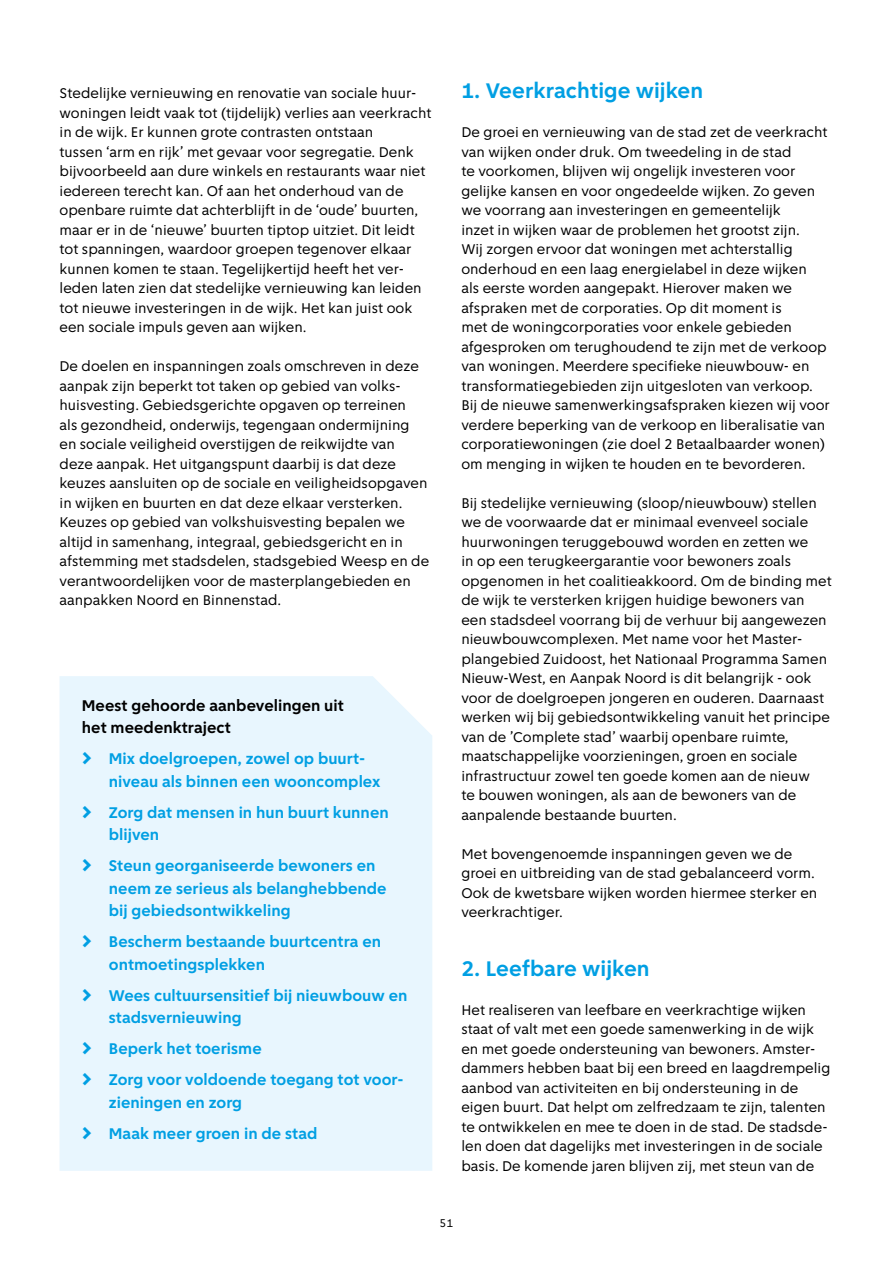
<style>
.page{position:relative;width:893px;height:1263px;background:#fff}
.page>*{position:absolute;margin:0;border:0;box-sizing:border-box;transform-origin:0 0}
.DOEL-subkop_met_witr{font:700 22.5px "Amsterdam Sans";color:#009fe3}
.t1{font:700 16.5px/22.5px "Amsterdam Sans";color:#009fe3}
.opsomming_wit_groot{font:700 16.5px/22.5px "Amsterdam Sans";color:#000}
.platte_tekst{font:15px/19.5px "Amsterdam Sans";color:#000}
.t2{font:12px "Amsterdam Sans";color:#000}
.s1{font-family:"ASD Signfont Next";font-weight:400}
</style>
<div class="page">
<div style="left:60px;top:676px;width:372px;height:495px;background:#e8f6fe"></div>
<p class="platte_tekst" style="left:60px;top:83px;width:373px">Stedelijke vernieuwing en renovatie van sociale huur&shy;woningen leidt vaak tot (tijdelijk) verlies aan veerkracht in de wijk. Er kunnen grote contrasten ontstaan<br>tussen ‘arm en rijk’ met gevaar voor segregatie. Denk bijvoorbeeld aan dure winkels en restaurants waar niet iedereen terecht kan. Of aan het onderhoud van de openbare ruimte dat achterblijft in de ‘oude’ buurten, maar er in de ‘nieuwe’ buurten tiptop uitziet. Dit leidt tot spanningen, waardoor groepen tegenover elkaar kunnen komen te staan. Tegelijkertijd heeft het ver&shy;leden laten zien dat stedelijke vernieuwing kan leiden tot nieuwe investeringen in de wijk. Het kan juist ook een sociale impuls geven aan wijken.</p>
<p class="platte_tekst" style="left:60px;top:356px;width:371px">De doelen en inspanningen zoals omschreven in deze aanpak zijn beperkt tot taken op gebied van volks&shy;huisvesting. Gebiedsgerichte opgaven op terreinen<br>als gezondheid, onderwijs, tegengaan ondermijning en sociale veiligheid overstijgen de reikwijdte van deze aanpak. Het uitgangspunt daarbij is dat deze keuzes aansluiten op de sociale en veiligheidsopgaven in wijken en buurten en dat deze elkaar versterken.<br>Keuzes op gebied van volkshuisvesting bepalen we altijd in samenhang, integraal, gebiedsgericht en in afstemming met stadsdelen, stadsgebied Weesp en de verantwoordelijken voor de masterplangebieden en aanpakken Noord en Binnenstad.</p>
<p class="opsomming_wit_groot" style="left:82px;top:694px;width:264px">Meest gehoorde aanbevelingen uit het meedenktraject</p>
<p class="t1" style="left:109px;top:748px;width:273px;text-indent:-27px"><span class="s1">›</span> Mix doelgroepen, zowel op buurt&shy;niveau als binnen een wooncomplex</p>
<p class="t1" style="left:109px;top:801px;width:281px;text-indent:-27px"><span class="s1">›</span> Zorg dat mensen in hun buurt kunnen blijven</p>
<p class="t1" style="left:109px;top:855px;width:279px;text-indent:-27px"><span class="s1">›</span> Steun georganiseerde bewoners en neem ze serieus als belanghebbende bij gebiedsontwikkeling</p>
<p class="t1" style="left:109px;top:931px;width:274px;text-indent:-27px"><span class="s1">›</span> Bescherm bestaande buurtcentra en ontmoetingsplekken</p>
<p class="t1" style="left:109px;top:984px;width:300px;text-indent:-27px"><span class="s1">›</span> Wees cultuursensitief bij nieuwbouw en stadsvernieuwing</p>
<p class="t1" style="left:82px;top:1038px;width:181px"><span class="s1">›</span> Beperk het toerisme</p>
<p class="t1" style="left:109px;top:1069px;width:296px;text-indent:-27px"><span class="s1">›</span> Zorg voor voldoende toegang tot voor&shy;zieningen en zorg</p>
<p class="t1" style="left:82px;top:1122px;width:237px"><span class="s1">›</span> Maak meer groen in de stad</p>
<h2 class="DOEL-subkop_met_witr" style="left:461px;top:78px;width:243px">1. Veerkrachtige wijken</h2>
<p class="platte_tekst" style="left:461px;top:122px;width:370px">De groei en vernieuwing van de stad zet de veerkracht van wijken onder druk. Om tweedeling in de stad<br>te voorkomen, blijven wij ongelijk investeren voor gelijke kansen en voor ongedeelde wijken. Zo geven we voorrang aan investeringen en gemeentelijk<br>inzet in wijken waar de problemen het grootst zijn.<br>Wij zorgen ervoor dat woningen met achterstallig onderhoud en een laag energielabel in deze wijken<br>als eerste worden aangepakt. Hierover maken we afspraken met de corporaties. Op dit moment is<br>met de woningcorporaties voor enkele gebieden afgesproken om terughoudend te zijn met de verkoop van woningen. Meerdere specifieke nieuwbouw- en transformatiegebieden zijn uitgesloten van verkoop.<br>Bij de nieuwe samenwerkingsafspraken kiezen wij voor verdere beperking van de verkoop en liberalisatie van corporatiewoningen (zie doel 2 Betaalbaarder wonen) om menging in wijken te houden en te bevorderen.</p>
<p class="platte_tekst" style="left:461px;top:493px;width:372px">Bij stedelijke vernieuwing (sloop/nieuwbouw) stellen we de voorwaarde dat er minimaal evenveel sociale huurwoningen teruggebouwd worden en zetten we<br>in op een terugkeergarantie voor bewoners zoals opgenomen in het coalitieakkoord. Om de binding met de wijk te versterken krijgen huidige bewoners van een stadsdeel voorrang bij de verhuur bij aangewezen nieuwbouwcomplexen. Met name voor het Master&shy;plangebied Zuidoost, het Nationaal Programma Samen Nieuw-West, en Aanpak Noord is dit belangrijk - ook voor de doelgroepen jongeren en ouderen. Daarnaast werken wij bij gebiedsontwikkeling vanuit het principe van de ’Complete stad’ waarbij openbare ruimte, maatschappelijke voorzieningen, groen en sociale infrastructuur zowel ten goede komen aan de nieuw<br>te bouwen woningen, als aan de bewoners van de aanpalende bestaande buurten.</p>
<p class="platte_tekst" style="left:461px;top:844px;width:357px">Met bovengenoemde inspanningen geven we de groei en uitbreiding van de stad gebalanceerd vorm.<br>Ook de kwetsbare wijken worden hiermee sterker en veerkrachtiger.</p>
<h2 class="DOEL-subkop_met_witr" style="left:461px;top:955px;width:190px">2. Leefbare wijken</h2>
<p class="platte_tekst" style="left:461px;top:1000px;width:371px">Het realiseren van leefbare en veerkrachtige wijken staat of valt met een goede samenwerking in de wijk en met goede ondersteuning van bewoners. Amster&shy;dammers hebben baat bij een breed en laagdrempelig aanbod van activiteiten en bij ondersteuning in de eigen buurt. Dat helpt om zelfredzaam te zijn, talenten te ontwikkelen en mee te doen in de stad. De stadsde&shy;len doen dat dagelijks met investeringen in de sociale basis. De komende jaren blijven zij, met steun van de</p>
<p class="t2" style="left:440px;top:1216px;width:15px">51</p>
</div>
